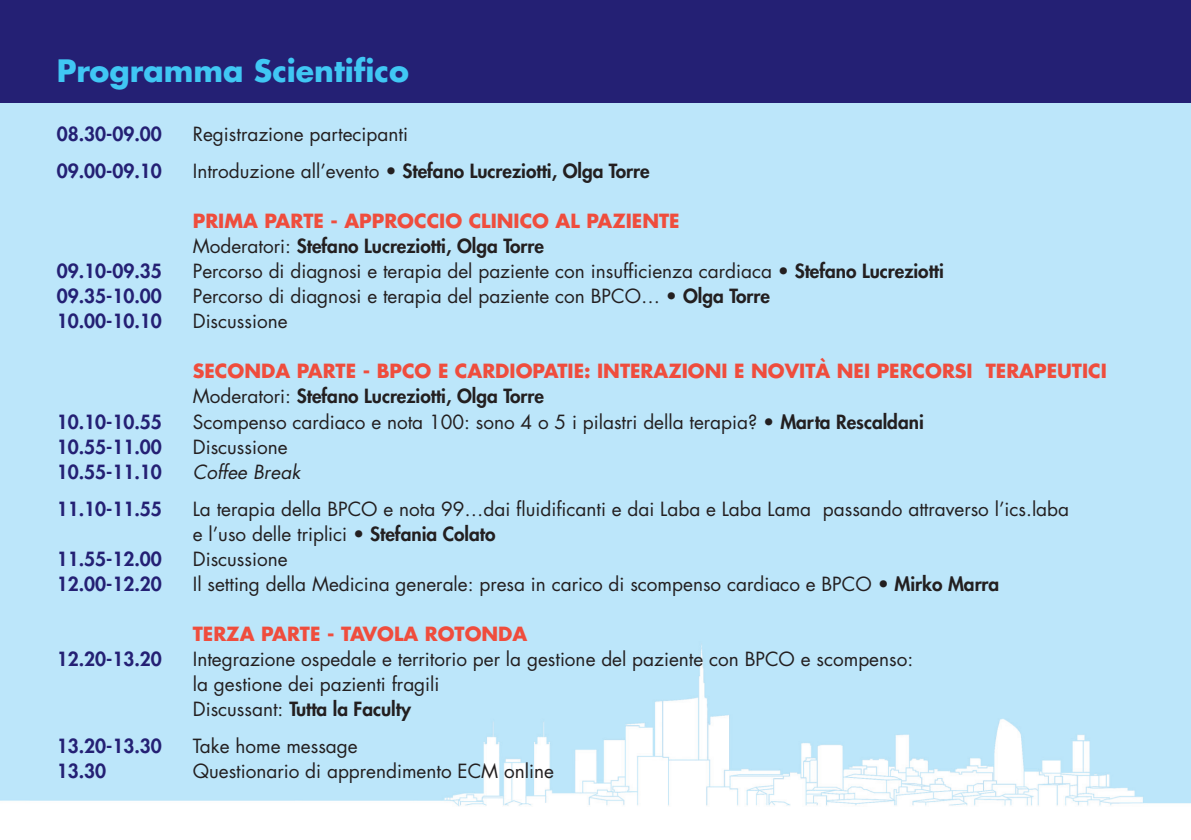
<style>
.page{position:relative;width:1191px;height:840px;background:#fff}
.page>*{position:absolute;margin:0;border:0;box-sizing:border-box;transform-origin:0 0}
.t1{font:700 30px "Futura";color:#40c7f4}
.t2{font:19px/25px "Futura";color:#231f20}
.t3{font:700 19px/25px "Futura";color:#ef4d3d}
.t4{font:800 19px "Futura";color:#242074}
.t5{font:800 19px "Futura";color:#231f20}
.t6{font:italic 19px "Futura";color:#231f20}
.s1{font-weight:400}
.s2{font-weight:400;color:#231f20}
.s3{font-weight:800;color:#231f20}
.s4{font-weight:800}
</style>
<div class="page">
<div style="left:0;top:102px;width:1191px;height:704px;background:#bce6fa"></div>
<div style="left:0;top:0;width:1191px;height:102px;background:#242074"></div>
<h1 class="t1" style="left:57px;top:57px;width:354px">Programma Scientifico</h1>
<p class="t4" style="left:57px;top:125px;width:107px">08.30-09.00</p>
<p class="t2" style="left:193px;top:123px;width:217px">Registrazione partecipanti</p>
<p class="t4" style="left:57px;top:162px;width:107px">09.00-09.10</p>
<p class="t5" style="left:193px;top:162px;width:458px"><span class="s1">Introduzione all’evento •</span> Stefano Lucreziotti, Olga Torre</p>
<p class="t3" style="left:193px;top:210px;width:488px">PRIMA PARTE - APPROCCIO CLINICO AL PAZIENTE<br><span class="s2">Moderatori:</span> <span class="s3">Stefano Lucreziotti, Olga Torre</span></p>
<p class="t4" style="left:57px;top:262px;width:107px">09.10-09.35</p>
<p class="t2" style="left:193px;top:260px;width:752px">Percorso di diagnosi e terapia del paziente con insufficienza cardiaca • <span class="s4">Stefano Lucreziotti</span></p>
<p class="t4" style="left:57px;top:287px;width:107px">09.35-10.00</p>
<p class="t2" style="left:193px;top:285px;width:578px">Percorso di diagnosi e terapia del paziente con BPCO… • <span class="s4">Olga Torre</span></p>
<p class="t4" style="left:57px;top:312px;width:107px">10.00-10.10</p>
<p class="t2" style="left:193px;top:310px;width:96px">Discussione</p>
<p class="t3" style="left:193px;top:360px;width:915px">SECONDA PARTE - BPCO E CARDIOPATIE: INTERAZIONI E NOVITÀ NEI PERCORSI TERAPEUTICI<br><span class="s2">Moderatori:</span> <span class="s3">Stefano Lucreziotti, Olga Torre</span></p>
<p class="t4" style="left:57px;top:412px;width:107px">10.10-10.55</p>
<p class="t2" style="left:193px;top:410px;width:732px">Scompenso cardiaco e nota 100: sono 4 o 5 i pilastri della terapia? • <span class="s4">Marta Rescaldani</span></p>
<p class="t4" style="left:57px;top:437px;width:107px">10.55-11.00</p>
<p class="t2" style="left:193px;top:435px;width:96px">Discussione</p>
<p class="t4" style="left:57px;top:462px;width:107px">10.55-11.10</p>
<p class="t6" style="left:193px;top:462px;width:109px">Coffee Break</p>
<p class="t4" style="left:57px;top:499px;width:107px">11.10-11.55</p>
<p class="t2" style="left:193px;top:497px;width:878px">La terapia della BPCO e nota 99…dai fluidificanti e dai Laba e Laba Lama passando attraverso l’ics.laba e l’uso delle triplici • <span class="s4">Stefania Colato</span></p>
<p class="t4" style="left:57px;top:549px;width:107px">11.55-12.00</p>
<p class="t2" style="left:193px;top:547px;width:96px">Discussione</p>
<p class="t4" style="left:57px;top:574px;width:107px">12.00-12.20</p>
<p class="t2" style="left:193px;top:572px;width:808px">Il setting della Medicina generale: presa in carico di scompenso cardiaco e BPCO • <span class="s4">Mirko Marra</span></p>
<p class="t3" style="left:193px;top:622px;width:336px">TERZA PARTE - TAVOLA ROTONDA</p>
<p class="t4" style="left:57px;top:649px;width:107px">12.20-13.20</p>
<p class="t2" style="left:193px;top:647px;width:722px">Integrazione ospedale e territorio per la gestione del paziente con BPCO e scompenso: la gestione dei pazienti fragili<br>Discussant: <span class="s4">Tutta la Faculty</span></p>
<p class="t4" style="left:57px;top:736px;width:107px">13.20-13.30</p>
<p class="t2" style="left:193px;top:734px;width:166px">Take home message</p>
<p class="t4" style="left:57px;top:761px;width:51px">13.30</p>
<p class="t2" style="left:193px;top:759px;width:363px">Questionario di apprendimento ECM online</p>
</div>
